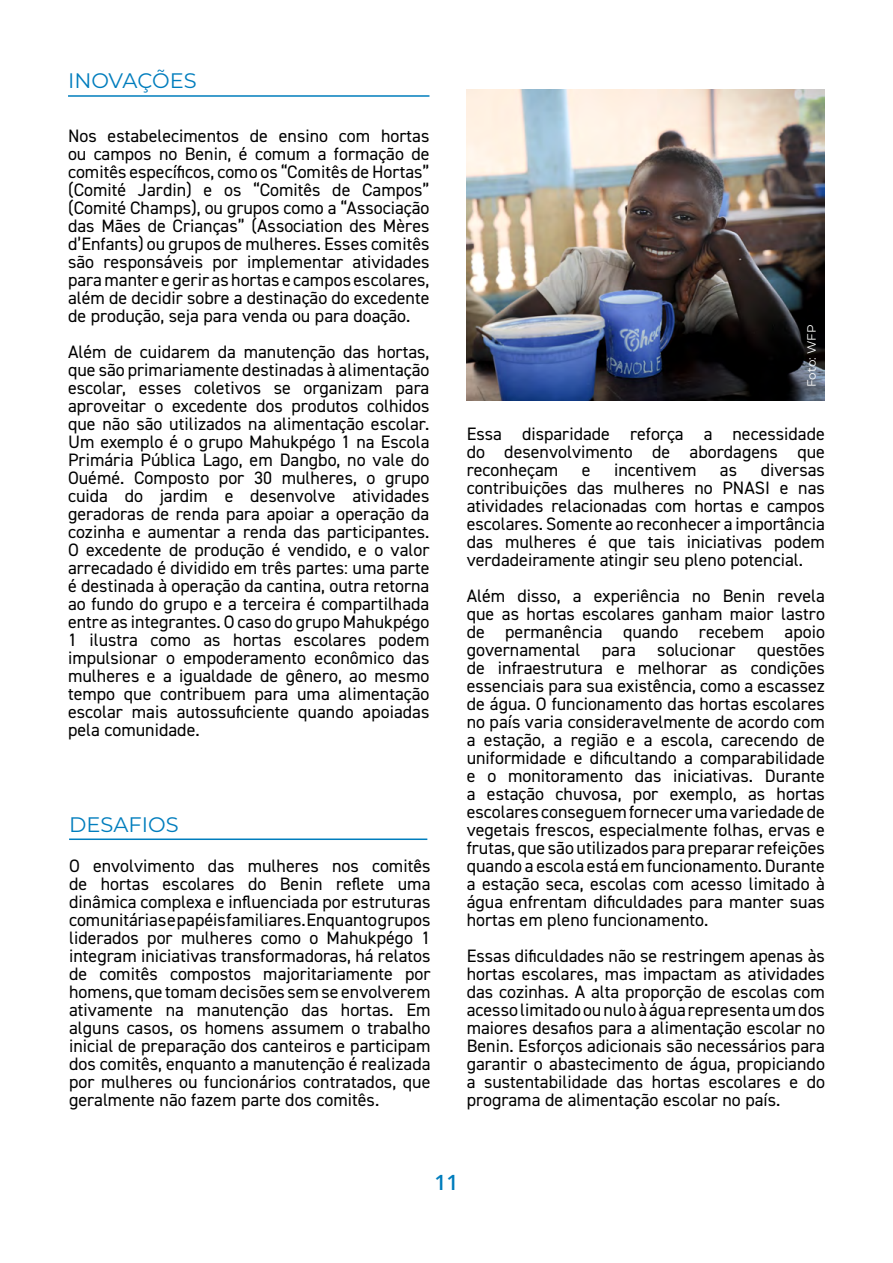
<style>
.page{position:relative;width:893px;height:1263px;background:#fff}
.page>*{position:absolute;margin:0;border:0;box-sizing:border-box;transform-origin:0 0}
.t1{font:21px "Montserrat";color:#007dbd}
.t2{font:600 21px "Open Sans";color:#007dbd}
.t3{font:18px/18px "DIN2014";color:#000;text-align:justify}
.t4{font:12px "Montserrat";letter-spacing:-.015em;color:#fff}
</style>
<div class="page">
<hr style="left:68px;top:95px;width:361px;height:2px;background:#007dbd">
<hr style="left:69px;top:838px;width:358px;height:2px;background:#007dbd">
<img style="left:467px;top:90px;width:358px;height:311px">
<p class="t1" style="left:68px;top:66px;width:130px">INOVAÇÕES</p>
<p class="t3" style="left:68px;top:127px;width:363px">Nos estabelecimentos de ensino com hortas ou campos no Benin, é comum a formação de comitês específicos, como os “Comitês de Hortas” (Comité Jardin) e os “Comitês de Campos” (Comité Champs), ou grupos como a “Associação das Mães de Crianças” (Association des Mères d’Enfants) ou grupos de mulheres. Esses comitês são responsáveis por implementar atividades para manter e gerir as hortas e campos escolares, além de decidir sobre a destinação do excedente de produção, seja para venda ou para doação.</p>
<p class="t3" style="left:68px;top:343px;width:363px">Além de cuidarem da manutenção das hortas, que são primariamente destinadas à alimentação escolar, esses coletivos se organizam para aproveitar o excedente dos produtos colhidos que não são utilizados na alimentação escolar.<br>Um exemplo é o grupo Mahukpégo 1 na Escola Primária Pública Lago, em Dangbo, no vale do Ouémé. Composto por 30 mulheres, o grupo cuida do jardim e desenvolve atividades geradoras de renda para apoiar a operação da cozinha e aumentar a renda das participantes.<br>O excedente de produção é vendido, e o valor arrecadado é dividido em três partes: uma parte é destinada à operação da cantina, outra retorna ao fundo do grupo e a terceira é compartilhada entre as integrantes. O caso do grupo Mahukpégo 1 ilustra como as hortas escolares podem impulsionar o empoderamento econômico das mulheres e a igualdade de gênero, ao mesmo tempo que contribuem para uma alimentação escolar mais autossuficiente quando apoiadas pela comunidade.</p>
<p class="t1" style="left:69px;top:810px;width:111px">DESAFIOS</p>
<p class="t3" style="left:69px;top:857px;width:363px">O envolvimento das mulheres nos comitês de hortas escolares do Benin reflete uma dinâmica complexa e influenciada por estruturas comunitárias e papéis familiares. Enquanto grupos liderados por mulheres como o Mahukpégo 1 integram iniciativas transformadoras, há relatos de comitês compostos majoritariamente por homens, que tomam decisões sem se envolverem ativamente na manutenção das hortas. Em alguns casos, os homens assumem o trabalho inicial de preparação dos canteiros e participam dos comitês, enquanto a manutenção é realizada por mulheres ou funcionários contratados, que geralmente não fazem parte dos comitês.</p>
<p class="t4" style="left:803px;top:387px;width:64px;rotate:-90deg">Foto: WFP</p>
<p class="t3" style="left:467px;top:424px;width:360px">Essa disparidade reforça a necessidade do desenvolvimento de abordagens que reconheçam</p>
<p class="t3" style="left:467px;top:460px;width:360px;text-indent:294px">diversas contribuições das mulheres no PNASI e nas atividades relacionadas com hortas e campos escolares. Somente ao reconhecer a importância das mulheres é que tais iniciativas podem verdadeiramente atingir seu pleno potencial.</p>
<p class="t3" style="left:467px;top:586px;width:360px">Além disso, a experiência no Benin revela que as hortas escolares ganham maior lastro de permanência quando recebem apoio governamental para solucionar questões de infraestrutura e melhorar as condições essenciais para sua existência, como a escassez de água. O funcionamento das hortas escolares no país varia consideravelmente de acordo com a estação, a região e a escola, carecendo de uniformidade e dificultando a comparabilidade e o monitoramento das iniciativas. Durante a estação chuvosa, por exemplo, as hortas escolares conseguem fornecer uma variedade de vegetais frescos, especialmente folhas, ervas e frutas, que são utilizados para preparar refeições quando a escola está em funcionamento. Durante a estação seca, escolas com acesso limitado à água enfrentam dificuldades para manter suas hortas em pleno funcionamento.</p>
<p class="t3" style="left:467px;top:946px;width:360px">Essas dificuldades não se restringem apenas às hortas escolares, mas impactam as atividades das cozinhas. A alta proporção de escolas com acesso limitado ou nulo à água representa um dos maiores desafios para a alimentação escolar no Benin. Esforços adicionais são necessários para garantir o abastecimento de água, propiciando a sustentabilidade das hortas escolares e do programa de alimentação escolar no país.</p>
<p class="t3" style="left:582px;top:460px;width:10px">e</p>
<p class="t3" style="left:614px;top:460px;width:84px">incentivem</p>
<p class="t3" style="left:720px;top:460px;width:19px">as</p>
<p class="t2" style="left:434px;top:1168px;width:25px">11</p>
</div>
